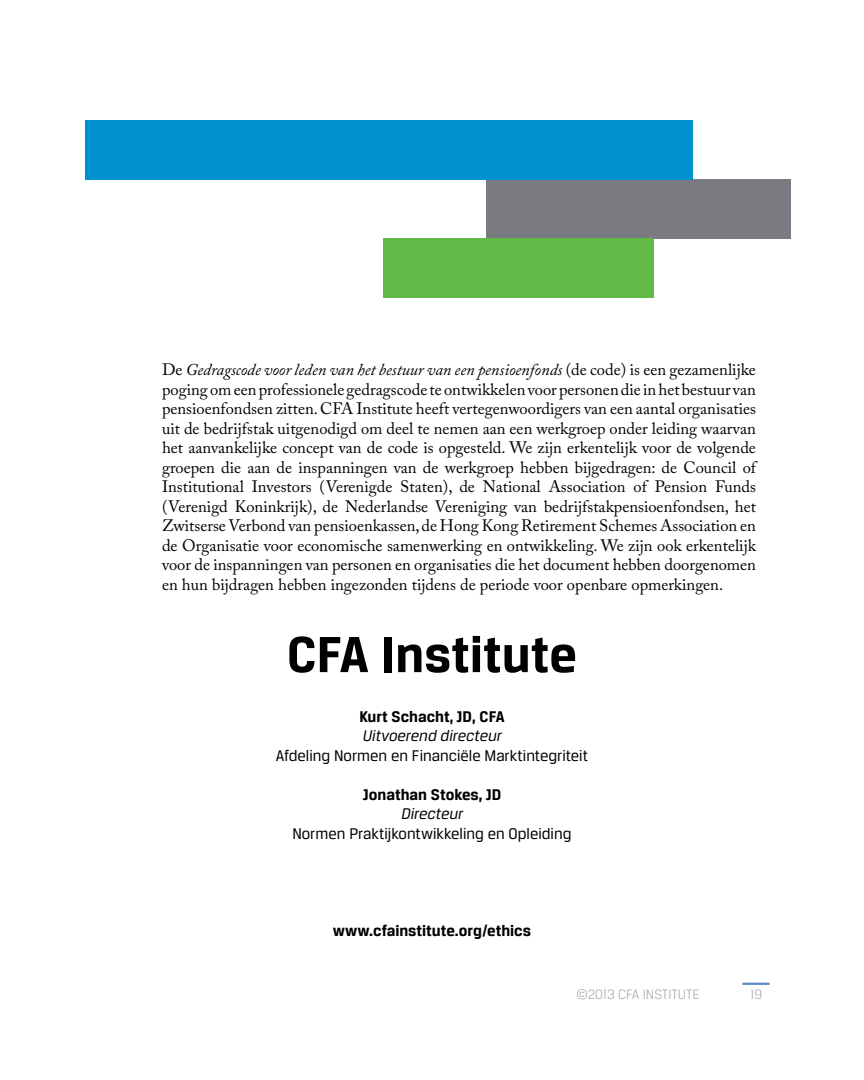
<style>
.page{position:relative;width:864px;height:1080px;background:#fff}
.page>*{position:absolute;margin:0;border:0;box-sizing:border-box;transform-origin:0 0}
.t1{font:700 54px "CFA Breuer Text";color:#000}
.t2{font:16.5px/19.5px "Adobe Caslon Pro";color:#000;text-align:justify}
.t3{font:16.5px "CFA Breuer Text";color:#000}
.t4{font:700 16.5px "CFA Breuer Text";color:#000}
.t5{font:italic 16.5px "CFA Breuer Text";color:#000}
.t6{font:300 14.4px "CFA Breuer Text";color:#9c9ba0}
.s1{font-style:italic}
</style>
<div class="page">
<hr style="left:742px;top:983px;width:28px;height:2px;background:#5a87c6">
<div style="left:486px;top:179px;width:305px;height:60px;background:#7b7a80"></div>
<div style="left:384px;top:238px;width:270px;height:60px;background:#62bb46"></div>
<div style="left:86px;top:120px;width:607px;height:59px;background:#0091d1"></div>
<p class="t2" style="left:162px;top:360px;width:596px">De <span class="s1">Gedragscode voor leden van het bestuur van een pensioenfonds</span> (de code) is een gezamenlijke poging om een professionele gedragscode te ontwikkelen voor personen die in het bestuur van pensioenfondsen zitten. CFA Institute heeft vertegenwoordigers van een aantal organisaties uit de bedrijfstak uitgenodigd om deel te nemen aan een werkgroep onder leiding waarvan het aanvankelijke concept van de code is opgesteld. We zijn erkentelijk voor de volgende groepen die aan de inspanningen van de werkgroep hebben bijgedragen: de Council of Institutional Investors (Verenigde Staten), de National Association of Pension Funds (Verenigd Koninkrijk), de Nederlandse Vereniging van bedrijfstakpensioenfondsen, het Zwitserse Verbond van pensioenkassen, de Hong Kong Retirement Schemes Association en de Organisatie voor economische samenwerking en ontwikkeling. We zijn ook erkentelijk voor de inspanningen van personen en organisaties die het document hebben doorgenomen en hun bijdragen hebben ingezonden tijdens de periode voor openbare opmerkingen.</p>
<h1 class="t1" style="left:287px;top:624px;width:291px">CFA Institute</h1>
<p class="t4" style="left:359px;top:707px;width:147px">Kurt Schacht, JD, CFA</p>
<p class="t5" style="left:363px;top:727px;width:141px">Uitvoerend directeur</p>
<p class="t3" style="left:276px;top:746px;width:314px">Afdeling Normen en Financiële Marktintegriteit</p>
<p class="t4" style="left:363px;top:785px;width:140px">Jonathan Stokes, JD</p>
<p class="t5" style="left:401px;top:805px;width:63px">Directeur</p>
<p class="t3" style="left:292px;top:824px;width:281px">Normen Praktijkontwikkeling en Opleiding</p>
<p class="t4" style="left:333px;top:921px;width:200px">www.cfainstitute.org/ethics</p>
<p class="t6" style="left:577px;top:986px;width:125px">©2013 CFA INSTITUTE</p>
<p class="t6" style="left:750px;top:986px;width:13px">19</p>
</div>
